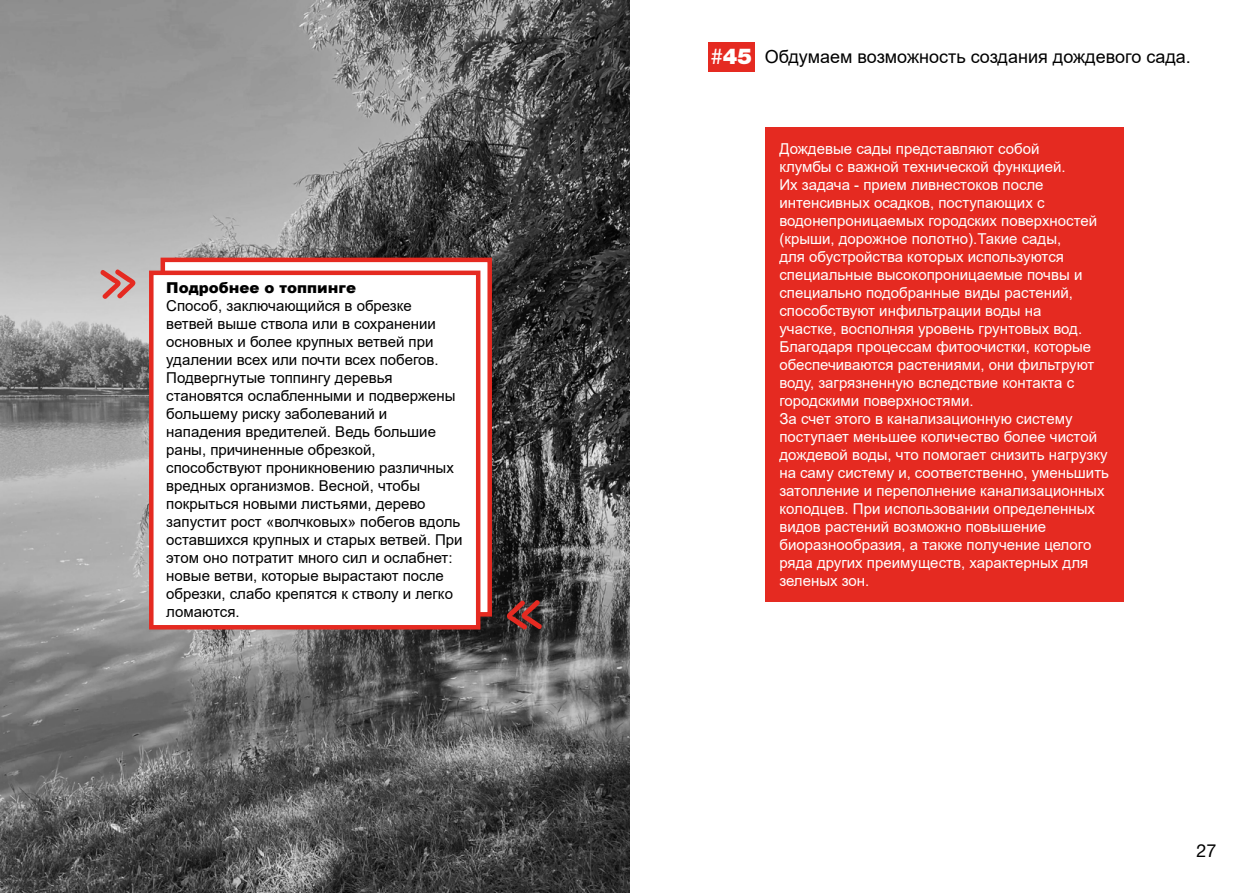
<style>
.page{position:relative;width:1259px;height:893px;background:#fff}
.page>*{position:absolute;margin:0;border:0;box-sizing:border-box;transform-origin:0 0}
.t1{font:18px "Arial";color:#000}
.t2{font:18px "Helvetica Neue LT Std";color:#000}
.t3{font:15px/18px "Arial";color:#fff}
.t4{font:15px/18px "Arial";color:#000}
.t5{font:900 15px "Arial";color:#000}
.s1{font-family:"Helvetica Neue LT Std";font-size:21.9px;color:#fff}
.s2{font-family:"Helvetica Neue LT Std";font-weight:900;font-size:21.9px;color:#fff}
</style>
<div class="page">
<img style="left:0;top:0;width:629px;height:893px">
<div style="left:161px;top:258px;width:331px;height:359px;background:#fff;border:4px solid #e52a21"></div>
<div style="left:149px;top:271px;width:331px;height:358px;background:#fff;border:4px solid #e52a21"></div>
<svg style="left:99px;top:268px;width:37px;height:32px"></svg>
<svg style="left:506px;top:599px;width:37px;height:32px"></svg>
<div style="left:708px;top:43px;width:46px;height:29px;background:#e52a21"></div>
<div style="left:765px;top:127px;width:358px;height:474px;background:#e52a21"></div>
<p class="t5" style="left:166px;top:277px;width:191px">Подробнее о топпинге</p>
<p class="t4" style="left:166px;top:297px;width:298px">Способ, заключающийся в обрезке ветвей выше ствола или в сохранении основных и более крупных ветвей при удалении всех или почти всех побегов.<br>Подвергнутые топпингу деревья становятся ослабленными и подвержены большему риску заболеваний и нападения вредителей. Ведь большие раны, причиненные обрезкой, способствуют проникновению различных вредных организмов. Весной, чтобы покрыться новыми листьями, дерево запустит рост «волчковых» побегов вдоль оставшихся крупных и старых ветвей. При этом оно потратит много сил и ослабнет: новые ветви, которые вырастают после обрезки, слабо крепятся к стволу и легко ломаются.</p>
<p class="t1" style="left:711px;top:44px;width:481px"><span class="s1">#</span><span class="s2">45</span> Обдумаем возможность создания дождевого сада.</p>
<p class="t3" style="left:779px;top:139px;width:331px">Дождевые сады представляют собой<br>клумбы с важной технической функцией.<br>Их задача - прием ливнестоков после интенсивных осадков, поступающих с водонепроницаемых городских поверхностей (крыши, дорожное полотно).Такие сады,<br>для обустройства которых используются специальные высокопроницаемые почвы и специально подобранные виды растений, способствуют инфильтрации воды на<br>участке, восполняя уровень грунтовых вод.<br>Благодаря процессам фитоочистки, которые обеспечиваются растениями, они фильтруют воду, загрязненную вследствие контакта с городскими поверхностями.<br>За счет этого в канализационную систему поступает меньшее количество более чистой дождевой воды, что помогает снизить нагрузку на саму систему и, соответственно, уменьшить затопление и переполнение канализационных колодцев. При использовании определенных видов растений возможно повышение биоразнообразия, а также получение целого ряда других преимуществ, характерных для зеленых зон.</p>
<p class="t2" style="left:1196px;top:840px;width:22px">27</p>
</div>
